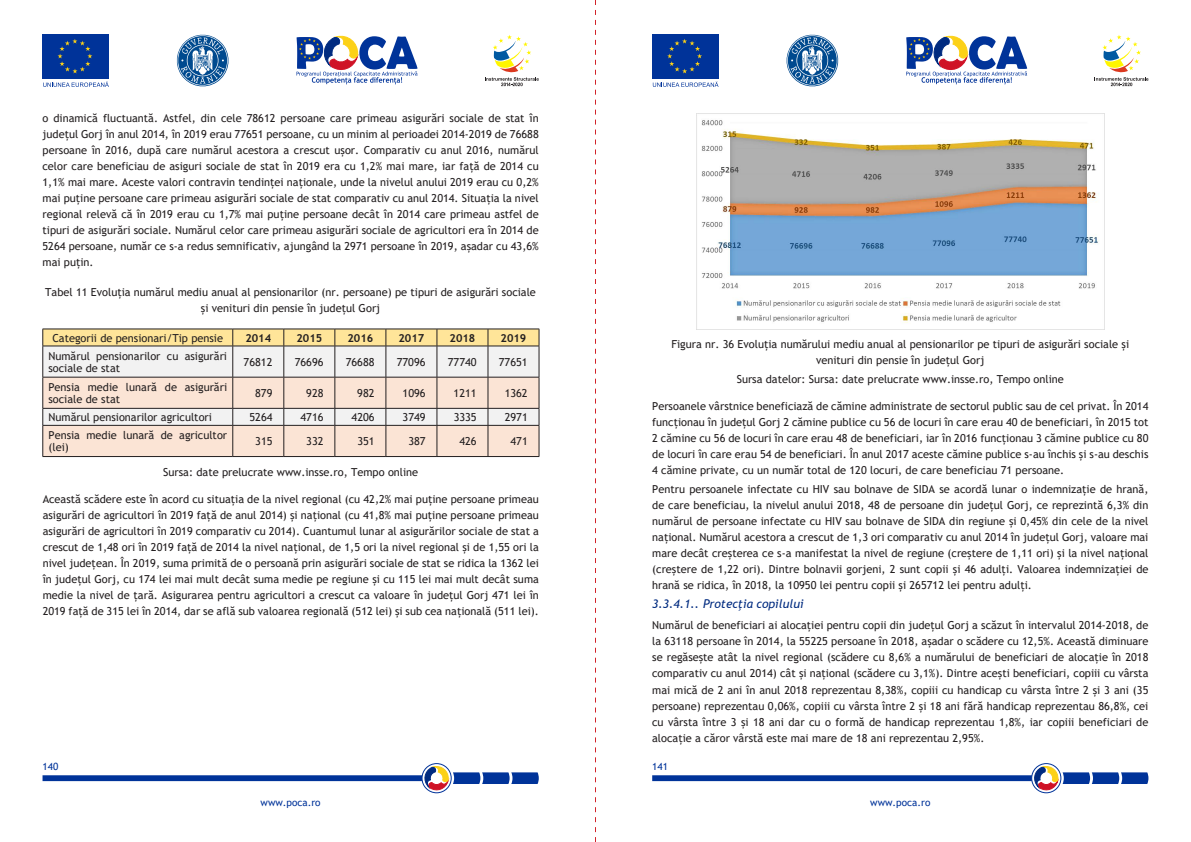
<style>
.page{position:relative;width:1191px;height:842px;background:#fff}
.page>*{position:absolute;margin:0;border:0;box-sizing:border-box;transform-origin:0 0}
.t1{font:italic 12px "Trebuchet MS";color:#002b80}
.t2{font:11px/16px "Trebuchet MS";color:#231f20;text-align:justify}
.t3{font:700 11px "Trebuchet MS";color:#231f20}
.t4{font:10px "Trebuchet MS";color:#039}
</style>
<div class="page">
<svg style="left:176px;top:34px;width:53px;height:53px"></svg>
<div style="left:43px;top:34px;width:66px;height:44px;background:#039"></div>
<svg style="left:58px;top:39px;width:34px;height:34px"></svg>
<svg style="left:43px;top:82px;width:66px;height:5px"></svg>
<svg style="left:485px;top:35px;width:54px;height:51px"></svg>
<svg style="left:296px;top:35px;width:121px;height:50px"></svg>
<svg style="left:786px;top:34px;width:53px;height:53px"></svg>
<div style="left:652px;top:34px;width:66px;height:44px;background:#039"></div>
<svg style="left:667px;top:39px;width:35px;height:34px"></svg>
<svg style="left:653px;top:82px;width:65px;height:5px"></svg>
<svg style="left:1094px;top:35px;width:54px;height:51px"></svg>
<svg style="left:906px;top:35px;width:121px;height:50px"></svg>
<div style="left:422px;top:763px;width:29px;height:30px;border:1px solid #039;border-radius:50%"></div>
<svg style="left:43px;top:765px;width:496px;height:27px"></svg>
<div style="left:1031px;top:763px;width:30px;height:30px;border:1px solid #039;border-radius:50%"></div>
<svg style="left:652px;top:765px;width:496px;height:27px"></svg>
<img style="left:696px;top:114px;width:403px;height:215px">
<hr style="left:43px;top:456px;width:190px;height:1px;background:#231f20">
<hr style="left:233px;top:456px;width:51px;height:1px;background:#231f20">
<hr style="left:284px;top:456px;width:51px;height:1px;background:#231f20">
<hr style="left:335px;top:456px;width:51px;height:1px;background:#231f20">
<hr style="left:386px;top:456px;width:51px;height:1px;background:#231f20">
<hr style="left:437px;top:456px;width:51px;height:1px;background:#231f20">
<hr style="left:488px;top:456px;width:51px;height:1px;background:#231f20">
<svg style="left:43px;top:329px;width:497px;height:127px"></svg>
<hr style="left:232px;top:426px;width:1px;height:30px;background:#231f20">
<hr style="left:283px;top:426px;width:1px;height:30px;background:#231f20">
<hr style="left:334px;top:426px;width:1px;height:30px;background:#231f20">
<hr style="left:386px;top:426px;width:1px;height:30px;background:#231f20">
<hr style="left:437px;top:426px;width:1px;height:30px;background:#231f20">
<hr style="left:488px;top:426px;width:1px;height:30px;background:#231f20">
<hr style="left:539px;top:426px;width:1px;height:30px;background:#231f20">
<svg style="left:595px;top:0;width:1px;height:842px"></svg>
<p class="t2" style="left:43px;top:110px;width:498px">o dinamică fluctuantă. Astfel, din cele 78612 persoane care primeau asigurări sociale de stat în județul Gorj în anul 2014, în 2019 erau 77651 persoane, cu un minim al perioadei 2014-2019 de 76688 persoane în 2016, după care numărul acestora a crescut ușor. Comparativ cu anul 2016, numărul celor care beneficiau de asiguri sociale de stat în 2019 era cu 1,2% mai mare, iar față de 2014 cu 1,1% mai mare. Aceste valori contravin tendinței naționale, unde la nivelul anului 2019 erau cu 0,2% mai puține persoane care primeau asigurări sociale de stat comparativ cu anul 2014. Situația la nivel regional relevă că în 2019 erau cu 1,7% mai puține persoane decât în 2014 care primeau astfel de tipuri de asigurări sociale. Numărul celor care primeau asigurări sociale de agricultori era în 2014 de 5264 persoane, număr ce s-a redus semnificativ, ajungând la 2971 persoane în 2019, așadar cu 43,6% mai puțin.</p>
<p class="t2" style="left:45px;top:284px;width:492px;text-align:center">Tabel 11 Evoluția numărul mediu anual al pensionarilor (nr. persoane) pe tipuri de asigurări sociale și venituri din pensie în județul Gorj</p>
<p class="t2" style="left:52px;top:330px;width:172px">Categorii de pensionari/Tip pensie</p>
<p class="t3" style="left:245px;top:331px;width:27px">2014</p>
<p class="t3" style="left:296px;top:331px;width:27px">2015</p>
<p class="t3" style="left:347px;top:331px;width:27px">2016</p>
<p class="t3" style="left:398px;top:331px;width:27px">2017</p>
<p class="t3" style="left:449px;top:331px;width:27px">2018</p>
<p class="t3" style="left:500px;top:331px;width:27px">2019</p>
<p class="t2" style="left:48px;top:350px;width:180px;line-height:11.9px">Numărul pensionarilor cu asigurări sociale de stat</p>
<p class="t2" style="left:244px;top:354px;width:30px">76812</p>
<p class="t2" style="left:295px;top:354px;width:30px">76696</p>
<p class="t2" style="left:346px;top:354px;width:30px">76688</p>
<p class="t2" style="left:397px;top:354px;width:30px">77096</p>
<p class="t2" style="left:448px;top:354px;width:30px">77740</p>
<p class="t2" style="left:499px;top:354px;width:30px">77651</p>
<p class="t2" style="left:48px;top:381px;width:180px;line-height:11.9px">Pensia medie lunară de asigurări sociale de stat</p>
<p class="t2" style="left:255px;top:385px;width:19px">879</p>
<p class="t2" style="left:306px;top:385px;width:19px">928</p>
<p class="t2" style="left:357px;top:385px;width:19px">982</p>
<p class="t2" style="left:402px;top:385px;width:25px">1096</p>
<p class="t2" style="left:453px;top:385px;width:25px">1211</p>
<p class="t2" style="left:505px;top:385px;width:25px">1362</p>
<p class="t2" style="left:49px;top:409px;width:165px">Numărul pensionarilor agricultori</p>
<p class="t2" style="left:249px;top:409px;width:25px">5264</p>
<p class="t2" style="left:300px;top:409px;width:25px">4716</p>
<p class="t2" style="left:351px;top:409px;width:25px">4206</p>
<p class="t2" style="left:402px;top:409px;width:25px">3749</p>
<p class="t2" style="left:453px;top:409px;width:25px">3335</p>
<p class="t2" style="left:505px;top:409px;width:25px">2971</p>
<p class="t2" style="left:49px;top:429px;width:180px;line-height:11.9px">Pensia medie lunară de agricultor (lei)</p>
<p class="t2" style="left:255px;top:433px;width:19px">315</p>
<p class="t2" style="left:306px;top:433px;width:19px">332</p>
<p class="t2" style="left:357px;top:433px;width:19px">351</p>
<p class="t2" style="left:408px;top:433px;width:19px">387</p>
<p class="t2" style="left:459px;top:433px;width:19px">426</p>
<p class="t2" style="left:510px;top:433px;width:19px">471</p>
<p class="t2" style="left:163px;top:464px;width:256px">Sursa: date prelucrate www.insse.ro, Tempo online</p>
<p class="t2" style="left:43px;top:491px;width:498px">Această scădere este în acord cu situația de la nivel regional (cu 42,2% mai puține persoane primeau asigurări de agricultori în 2019 față de anul 2014) și național (cu 41,8% mai puține persoane primeau asigurări de agricultori în 2019 comparativ cu 2014). Cuantumul lunar al asigurărilor sociale de stat a crescut de 1,48 ori în 2019 față de 2014 la nivel național, de 1,5 ori la nivel regional și de 1,55 ori la nivel județean. În 2019, suma primită de o persoană prin asigurări sociale de stat se ridica la 1362 lei în județul Gorj, cu 174 lei mai mult decât suma medie pe regiune și cu 115 lei mai mult decât suma medie la nivel de țară. Asigurarea pentru agricultori a crescut ca valoare în județul Gorj 471 lei în 2019 față de 315 lei în 2014, dar se află sub valoarea regională (512 lei) și sub cea națională (511 lei).</p>
<p class="t2" style="left:671px;top:336px;width:459px;text-align:center">Figura nr. 36 Evoluția numărului mediu anual al pensionarilor pe tipuri de asigurări sociale și venituri din pensie în județul Gorj</p>
<p class="t2" style="left:736px;top:371px;width:329px">Sursa datelor: Sursa: date prelucrate www.insse.ro, Tempo online</p>
<p class="t2" style="left:652px;top:398px;width:498px">Persoanele vârstnice beneficiază de cămine administrate de sectorul public sau de cel privat. În 2014 funcționau în județul Gorj 2 cămine publice cu 56 de locuri în care erau 40 de beneficiari, în 2015 tot 2 cămine cu 56 de locuri în care erau 48 de beneficiari, iar în 2016 funcționau 3 cămine publice cu 80 de locuri în care erau 54 de beneficiari. În anul 2017 aceste cămine publice s-au închis și s-au deschis 4 cămine private, cu un număr total de 120 locuri, de care beneficiau 71 persoane.</p>
<p class="t2" style="left:652px;top:481px;width:498px">Pentru persoanele infectate cu HIV sau bolnave de SIDA se acordă lunar o indemnizație de hrană, de care beneficiau, la nivelul anului 2018, 48 de persoane din județul Gorj, ce reprezintă 6,3% din numărul de persoane infectate cu HIV sau bolnave de SIDA din regiune și 0,45% din cele de la nivel național. Numărul acestora a crescut de 1,3 ori comparativ cu anul 2014 în județul Gorj, valoare mai mare decât creșterea ce s-a manifestat la nivel de regiune (creștere de 1,11 ori) și la nivel național (creștere de 1,22 ori). Dintre bolnavii gorjeni, 2 sunt copii și 46 adulți. Valoarea indemnizației de hrană se ridica, în 2018, la 10950 lei pentru copii și 265712 lei pentru adulți.</p>
<p class="t1" style="left:652px;top:596px;width:153px">3.3.4.1.. Protecţia copilului</p>
<p class="t2" style="left:652px;top:617px;width:498px">Numărul de beneficiari ai alocației pentru copii din județul Gorj a scăzut în intervalul 2014-2018, de la 63118 persoane în 2014, la 55225 persoane în 2018, așadar o scădere cu 12,5%. Această diminuare se regăsește atât la nivel regional (scădere cu 8,6% a numărului de beneficiari de alocație în 2018 comparativ cu anul 2014) cât și național (scădere cu 3,1%). Dintre acești beneficiari, copiii cu vârsta mai mică de 2 ani în anul 2018 reprezentau 8,38%, copiii cu handicap cu vârsta între 2 și 3 ani (35 persoane) reprezentau 0,06%, copiii cu vârsta între 2 și 18 ani fără handicap reprezentau 86,8%, cei cu vârsta între 3 și 18 ani dar cu o formă de handicap reprezentau 1,8%, iar copiii beneficiari de alocație a căror vârstă este mai mare de 18 ani reprezentau 2,95%.</p>
<p class="t4" style="left:43px;top:760px;width:17px">140</p>
<p class="t4" style="left:652px;top:760px;width:17px">141</p>
<p class="t4" style="left:261px;top:796px;width:62px">www.poca.ro</p>
<p class="t4" style="left:870px;top:796px;width:62px">www.poca.ro</p>
</div>
